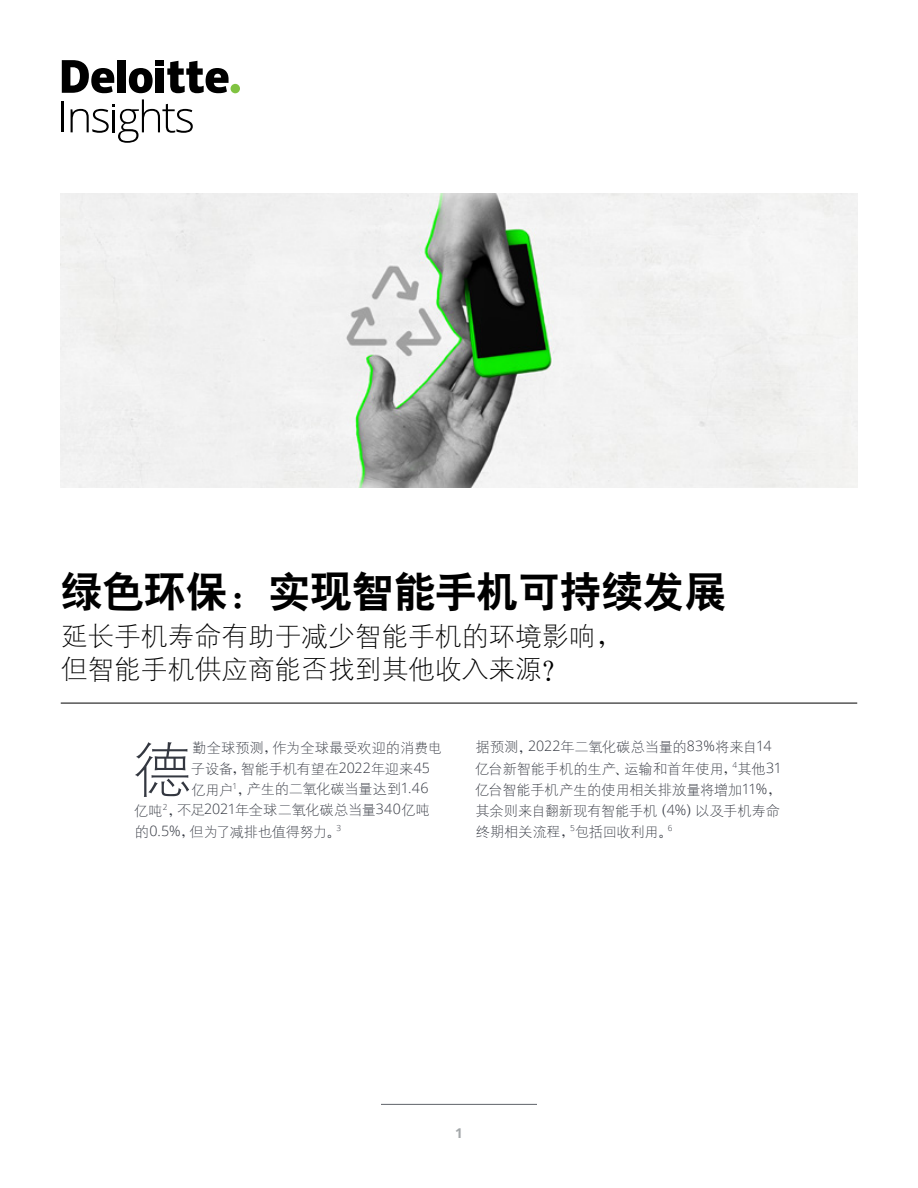
<style>
.page{position:relative;width:918px;height:1188px;background:#fff}
.page>*{position:absolute;margin:0;border:0;box-sizing:border-box;transform-origin:0 0}
.t1{font:60.15px "H Yg 1 gj";color:#333740}
.t2{font:42px "H Yb 2 gj";letter-spacing:-.01em;color:#000}
.t3{font:27px/33px "H Yg 1 gj";letter-spacing:-.01em;color:#000}
.t4{font:14.25px/21px "H Yg 1 gj";letter-spacing:-.015em;color:#333740}
.t5{font:700 13.5px "Open Sans";color:#a3a7a9}
.s1{font-family:"H Ya 6 gj"}
.s2{font-family:"Open Sans";font-weight:300}
</style>
<div class="page">
<hr style="left:381px;top:1104px;width:156px;height:1px;background:#5f6369">
<img style="left:61px;top:194px;width:796px;height:293px">
<hr style="left:61px;top:703px;width:796px;height:1px;background:#000">
<div style="left:231px;top:84px;width:9px;height:9px;background:#80c341;border-radius:50%"></div>
<div style="left:117px;top:60px;width:9px;height:33px;background:#000"></div>
<svg style="left:129px;top:68px;width:24px;height:25px"></svg>
<div style="left:156px;top:68px;width:8px;height:25px;background:#000"></div>
<div style="left:156px;top:60px;width:8px;height:5px;background:#000"></div>
<svg style="left:167px;top:61px;width:62px;height:32px"></svg>
<svg style="left:62px;top:60px;width:52px;height:33px"></svg>
<hr style="left:62px;top:101px;width:2px;height:31px;background:#000">
<svg style="left:71px;top:99px;width:122px;height:44px"></svg>
<h2 class="t2" style="left:61px;top:571px;width:667px">绿色环保<span class="s1">：</span>实现智能手机可持续发展</h2>
<h3 class="t3" style="left:61px;top:619px;width:563px">延长手机寿命有助于减少智能手机的环境影响<span class="s1">，</span>但智能手机供应商能否找到其他收入来源<span class="s1">？</span></h3>
<h1 class="t1" style="left:132px;top:739px;width:62px">德</h1>
<p class="t4" style="left:192px;top:737px;width:251px">勤全球预测<span class="s1">，</span>作为全球最受欢迎的消费电</p>
<p class="t4" style="left:191px;top:758px;width:240px">子设备<span class="s1">，</span>智能手机有望在<span class="s2">2022</span>年迎来<span class="s2">45</span></p>
<p class="t4" style="left:191px;top:779px;width:239px">亿用户<sup>1</sup><span class="s1">，</span>产生的二氧化碳当量达到<span class="s2">1.46</span></p>
<p class="t4" style="left:134px;top:800px;width:297px">亿吨<sup>2</sup><span class="s1">，</span>不足<span class="s2">2021</span>年全球二氧化碳总当量<span class="s2">340</span>亿吨</p>
<p class="t4" style="left:135px;top:821px;width:208px">的<span class="s2">0.5%</span><span class="s1">，</span>但为了减排也值得努力<span class="s1">。</span><sup>3</sup></p>
<p class="t4" style="left:475px;top:737px;width:308px">据预测<span class="s1">，</span><span class="s2">2022</span>年二氧化碳总当量的<span class="s2">83%</span>将来自<span class="s2">14</span>亿台新智能手机的生产<span class="s1">、</span>运输和首年使用<span class="s1">，</span><sup>4</sup>其他<span class="s2">31</span>亿台智能手机产生的使用相关排放量将增加<span class="s2">11%</span><span class="s1">，</span>其余则来自翻新现有智能手机<span class="s1">（</span><span class="s2">4%</span><span class="s1">）</span>以及手机寿命终期相关流程<span class="s1">，</span><sup>5</sup>包括回收利用<span class="s1">。</span><sup>6</sup></p>
<p class="t5" style="left:455px;top:1123px;width:9px">1</p>
</div>
